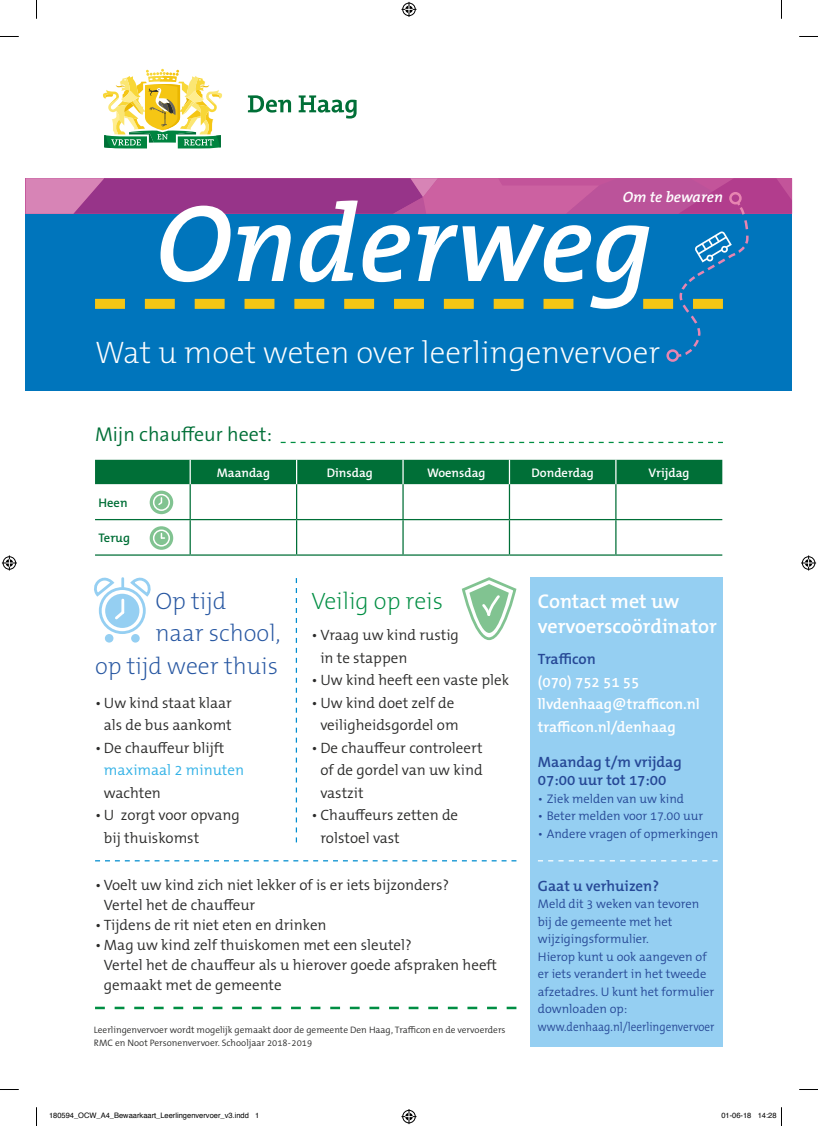
<style>
.page{position:relative;width:818px;height:1126px;background:#fff}
.page>*{position:absolute;margin:0;border:0;box-sizing:border-box;transform-origin:0 0}
.t1{font:200 31.25px "The Mix B W2";color:#fff}
.t2{font:200 23.75px "The Mix B W2";color:#2656a1}
.t3{font:200 23.75px "The Mix B W2";color:#008e43}
.t4{font:600 20px/25px "The Mix B W6";color:#fff}
.t5{font:300 20px "The Sans B W4";color:#006f37}
.t6{font:300 15px/22.5px "The Mix B W4";color:#2b2b2a}
.t7{font:600 15px/17.8px "The Mix B W6";color:#264896}
.t8{font:600 15px/22.5px "The Mix B W6";color:#fff}
.t9{font:300 15px "The Mix B W4";color:#31b1e6}
.t10{font:italic 600 15px "The Mix B W6";color:#fff}
.t11{font:300 12.5px/17.5px "The Mix B W4";color:#264896}
.t12{font:600 12.5px "The Mix B W6";color:#fff}
.t13{font:600 12.5px "The Mix B W6";color:#006f37}
.t14{font:300 9.38px/13.8px "The Mix B W4";color:#2b2b2a}
.t15{font:7.5px "Helvetica";color:#000}
</style>
<div class="page">
<svg style="left:248px;top:95px;width:108px;height:23px"></svg>
<svg style="left:103px;top:69px;width:119px;height:79px"></svg>
<div style="left:530px;top:577px;width:192px;height:469px;background:#95cff2"></div>
<div style="left:26px;top:178px;width:765px;height:213px;background:#0075bc"></div>
<div style="left:666px;top:349px;width:12px;height:13px;border:2px solid #e785b1;border-radius:50%"></div>
<hr style="left:189px;top:484px;width:2px;height:35px;background:#006f37">
<hr style="left:296px;top:484px;width:1px;height:35px;background:#006f37">
<hr style="left:402px;top:484px;width:1px;height:35px;background:#006f37">
<hr style="left:508px;top:484px;width:1px;height:35px;background:#006f37">
<hr style="left:615px;top:484px;width:1px;height:35px;background:#006f37">
<hr style="left:95px;top:519px;width:95px;height:1px;background:#006f37">
<hr style="left:190px;top:519px;width:106px;height:1px;background:#006f37">
<hr style="left:189px;top:520px;width:2px;height:34px;background:#006f37">
<hr style="left:296px;top:519px;width:107px;height:1px;background:#006f37">
<hr style="left:296px;top:520px;width:1px;height:34px;background:#006f37">
<hr style="left:403px;top:519px;width:106px;height:1px;background:#006f37">
<hr style="left:402px;top:520px;width:1px;height:34px;background:#006f37">
<hr style="left:509px;top:519px;width:106px;height:1px;background:#006f37">
<hr style="left:508px;top:520px;width:1px;height:34px;background:#006f37">
<hr style="left:615px;top:519px;width:106px;height:1px;background:#006f37">
<hr style="left:615px;top:520px;width:1px;height:34px;background:#006f37">
<hr style="left:95px;top:554px;width:95px;height:1px;background:#006f37">
<hr style="left:190px;top:554px;width:106px;height:1px;background:#006f37">
<hr style="left:296px;top:554px;width:107px;height:1px;background:#006f37">
<hr style="left:403px;top:554px;width:106px;height:1px;background:#006f37">
<hr style="left:509px;top:554px;width:106px;height:1px;background:#006f37">
<hr style="left:615px;top:554px;width:106px;height:1px;background:#006f37">
<div style="left:95px;top:460px;width:626px;height:24px;background:#006f37"></div>
<svg style="left:280px;top:442px;width:442px;height:1px"></svg>
<svg style="left:95px;top:1006px;width:421px;height:3px"></svg>
<svg style="left:295px;top:578px;width:2px;height:264px"></svg>
<svg style="left:462px;top:577px;width:55px;height:64px"></svg>
<svg style="left:26px;top:178px;width:765px;height:180px"></svg>
<svg style="left:95px;top:860px;width:421px;height:1px"></svg>
<svg style="left:538px;top:860px;width:179px;height:1px"></svg>
<svg style="left:149px;top:490px;width:24px;height:24px"></svg>
<div style="left:153px;top:494px;width:17px;height:17px;border:2px solid #fff;border-radius:50%"></div>
<svg style="left:157px;top:498px;width:6px;height:8px"></svg>
<svg style="left:149px;top:526px;width:24px;height:23px"></svg>
<div style="left:153px;top:529px;width:17px;height:17px;border:2px solid #fff;border-radius:50%"></div>
<svg style="left:161px;top:533px;width:3px;height:5px"></svg>
<div style="left:99px;top:587px;width:47px;height:47px;border:3px solid #95cff2;border-radius:50%"></div>
<div style="left:105px;top:593px;width:34px;height:35px;background:#95cff2;border-radius:50%"></div>
<div style="left:105px;top:634px;width:8px;height:8px;background:#95cff2;border-radius:50%"></div>
<div style="left:131px;top:634px;width:9px;height:8px;background:#95cff2;border-radius:50%"></div>
<svg style="left:94px;top:577px;width:57px;height:45px"></svg>
<svg style="left:0;top:36px;width:19px;height:1px"></svg>
<svg style="left:799px;top:36px;width:18px;height:1px"></svg>
<svg style="left:0;top:1089px;width:19px;height:1px"></svg>
<svg style="left:799px;top:1089px;width:18px;height:1px"></svg>
<svg style="left:36px;top:0;width:1px;height:19px"></svg>
<svg style="left:36px;top:1107px;width:1px;height:18px"></svg>
<svg style="left:401px;top:2px;width:15px;height:15px"></svg>
<svg style="left:401px;top:1109px;width:15px;height:14px"></svg>
<svg style="left:2px;top:555px;width:15px;height:15px"></svg>
<svg style="left:801px;top:555px;width:14px;height:15px"></svg>
<p class="t10" style="left:622px;top:188px;width:102px">Om te bewaren</p>
<h1 class="t1" style="left:95px;top:332px;width:566px">Wat u moet weten over leerlingenvervoer</h1>
<h3 class="t5" style="left:95px;top:421px;width:178px">Mijn chauffeur heet:</h3>
<p class="t12" style="left:217px;top:464px;width:55px">Maandag</p>
<p class="t12" style="left:326px;top:464px;width:47px">Dinsdag</p>
<p class="t12" style="left:427px;top:464px;width:60px">Woensdag</p>
<p class="t12" style="left:531px;top:464px;width:64px">Donderdag</p>
<p class="t12" style="left:648px;top:464px;width:42px">Vrijdag</p>
<p class="t13" style="left:98px;top:494px;width:30px">Heen</p>
<p class="t13" style="left:98px;top:529px;width:33px">Terug</p>
<h2 class="t2" style="left:155px;top:585px;width:72px">Op tijd</h2>
<h2 class="t2" style="left:155px;top:618px;width:126px">naar school,</h2>
<h2 class="t2" style="left:95px;top:650px;width:184px">op tijd weer thuis</h2>
<p class="t6" style="left:95px;top:691px;width:138px;text-align:center">• Uw kind staat klaar als de bus aankomt</p>
<p class="t6" style="left:95px;top:736px;width:131px">• De chauffeur blijft</p>
<p class="t9" style="left:104px;top:760px;width:142px">maximaal 2 minuten</p>
<p class="t6" style="left:104px;top:781px;width:59px">wachten</p>
<p class="t6" style="left:104px;top:803px;width:137px;text-indent:-9px">• U zorgt voor opvang bij thuiskomst</p>
<h2 class="t3" style="left:311px;top:585px;width:133px">Veilig op reis</h2>
<p class="t6" style="left:320px;top:623px;width:140px;text-indent:-9px">• Vraag uw kind rustig in te stappen</p>
<p class="t6" style="left:311px;top:668px;width:199px">• Uw kind heeft een vaste plek</p>
<p class="t6" style="left:311px;top:691px;width:148px;text-align:center">• Uw kind doet zelf de veiligheidsgordel om</p>
<p class="t6" style="left:320px;top:736px;width:164px;text-align:justify;text-indent:-9px">• De chauffeur controleert of de gordel van uw kind vastzit</p>
<p class="t6" style="left:320px;top:803px;width:139px;text-indent:-9px">• Chauffeurs zetten de rolstoel vast</p>
<p class="t6" style="left:104px;top:874px;width:346px;line-height:20px;text-indent:-9px">• Voelt uw kind zich niet lekker of is er iets bijzonders?<br>Vertel het de chauffeur</p>
<p class="t6" style="left:95px;top:913px;width:233px">• Tijdens de rit niet eten en drinken</p>
<p class="t6" style="left:104px;top:934px;width:394px;line-height:20px;text-indent:-9px">• Mag uw kind zelf thuiskomen met een sleutel?<br>Vertel het de chauffeur als u hierover goede afspraken heeft gemaakt met de gemeente</p>
<p class="t14" style="left:94px;top:1022px;width:413px">Leerlingenvervoer wordt mogelijk gemaakt door de gemeente Den Haag, Trafficon en de vervoerders<br>RMC en Noot Personenvervoer. Schooljaar 2018-2019</p>
<h3 class="t4" style="left:537px;top:589px;width:180px">Contact met uw vervoerscoördinator</h3>
<p class="t7" style="left:537px;top:650px;width:59px">Trafficon</p>
<p class="t8" style="left:537px;top:670px;width:163px">(070) 752 51 55 llvdenhaag@trafficon.nl trafficon.nl/denhaag</p>
<p class="t7" style="left:537px;top:753px;width:145px">Maandag t/m vrijdag<br>07:00 uur tot 17:00</p>
<p class="t11" style="left:537px;top:789px;width:148px">• Ziek melden van uw kind</p>
<p class="t11" style="left:537px;top:807px;width:167px">• Beter melden voor 17.00 uur</p>
<p class="t11" style="left:537px;top:824px;width:182px">• Andere vragen of opmerkingen</p>
<p class="t7" style="left:537px;top:876px;width:123px">Gaat u verhuizen?</p>
<p class="t11" style="left:537px;top:895px;width:178px">Meld dit 3 weken van tevoren bij de gemeente met het wijzigingsformulier.<br>Hierop kunt u ook aangeven of er iets verandert in het tweede afzetadres. U kunt het formulier downloaden op: www.denhaag.nl/leerlingenvervoer</p>
<p class="t15" style="left:49px;top:1109px;width:212px">180594_OCW_A4_Bewaarkaart_Leerlingenvervoer_v3.indd 1</p>
<p class="t15" style="left:721px;top:1109px;width:57px">01-06-18 14:28</p>
</div>
